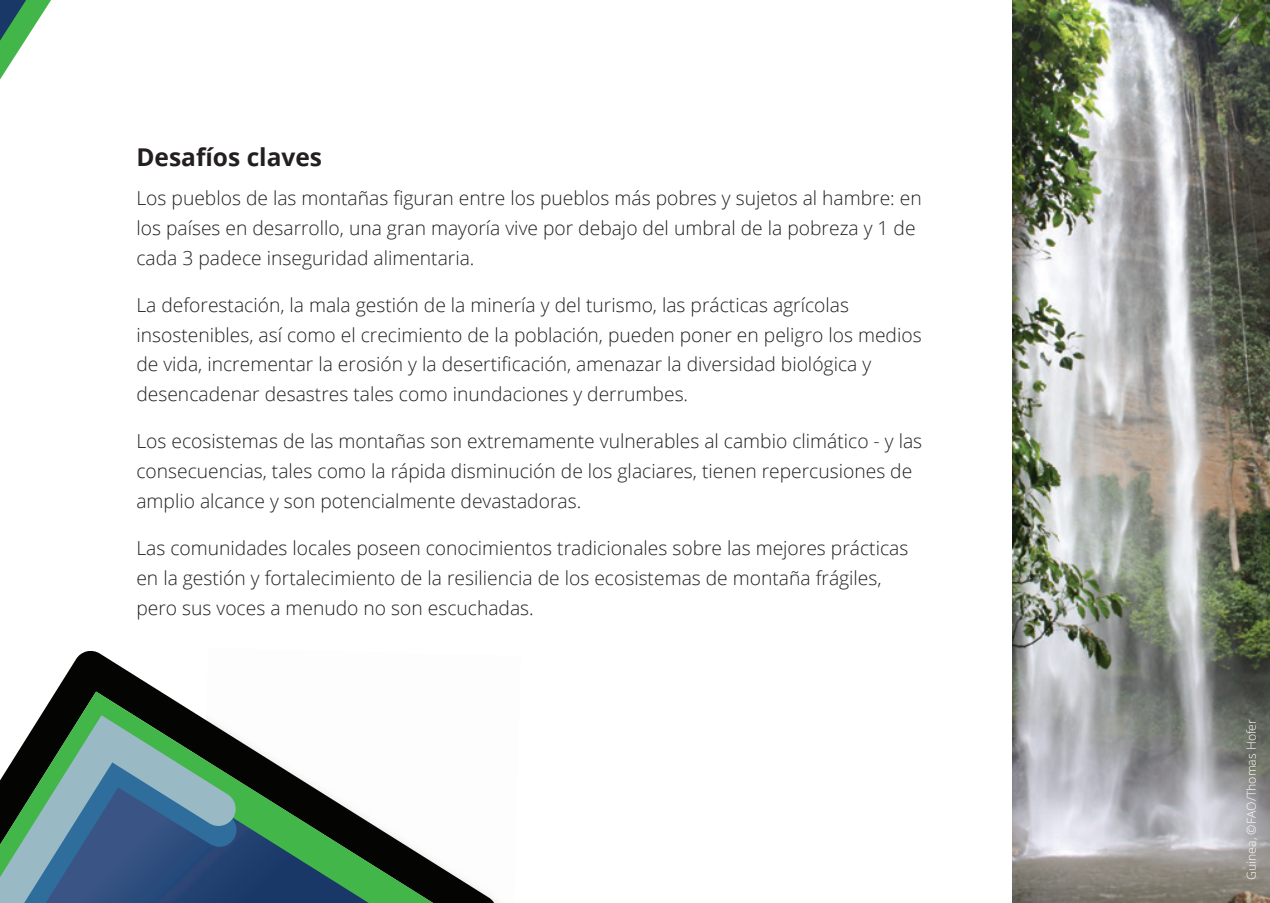
<style>
.page{position:relative;width:1270px;height:903px;background:#fff}
.page>*{position:absolute;margin:0;border:0;box-sizing:border-box;transform-origin:0 0}
.t1{font:700 24.5px "Open Sans";color:#231f20}
.t2{font:300 19.25px/29.8px "Open Sans";color:#231f20}
.t3{font:300 12.25px "Open Sans";color:#fff}
</style>
<div class="page">
<svg style="left:0;top:0;width:51px;height:80px"></svg>
<svg style="left:56px;top:650px;width:441px;height:253px"></svg>
<svg style="left:41px;top:691px;width:392px;height:212px"></svg>
<svg style="left:0;top:715px;width:239px;height:188px;background:#4e767f"></svg>
<img style="left:1012px;top:0;width:258px;height:903px">
<p class="t1" style="left:136px;top:139px;width:187px">Desafíos claves</p>
<p class="t2" style="left:136px;top:183px;width:787px">Los pueblos de las montañas figuran entre los pueblos más pobres y sujetos al hambre: en los países en desarrollo, una gran mayoría vive por debajo del umbral de la pobreza y 1 de cada 3 padece inseguridad alimentaria.</p>
<p class="t2" style="left:136px;top:290px;width:787px">La deforestación, la mala gestión de la minería y del turismo, las prácticas agrícolas insostenibles, así como el crecimiento de la población, pueden poner en peligro los medios de vida, incrementar la erosión y la desertificación, amenazar la diversidad biológica y desencadenar desastres tales como inundaciones y derrumbes.</p>
<p class="t2" style="left:136px;top:426px;width:787px">Los ecosistemas de las montañas son extremamente vulnerables al cambio climático - y las consecuencias, tales como la rápida disminución de los glaciares, tienen repercusiones de amplio alcance y son potencialmente devastadoras.</p>
<p class="t2" style="left:136px;top:533px;width:773px">Las comunidades locales poseen conocimientos tradicionales sobre las mejores prácticas en la gestión y fortalecimiento de la resiliencia de los ecosistemas de montaña frágiles, pero sus voces a menudo no son escuchadas.</p>
<p class="t3" style="left:1243px;top:880px;width:162px;rotate:-90deg">Guinea, ©FAO/Thomas Hofer</p>
</div>
